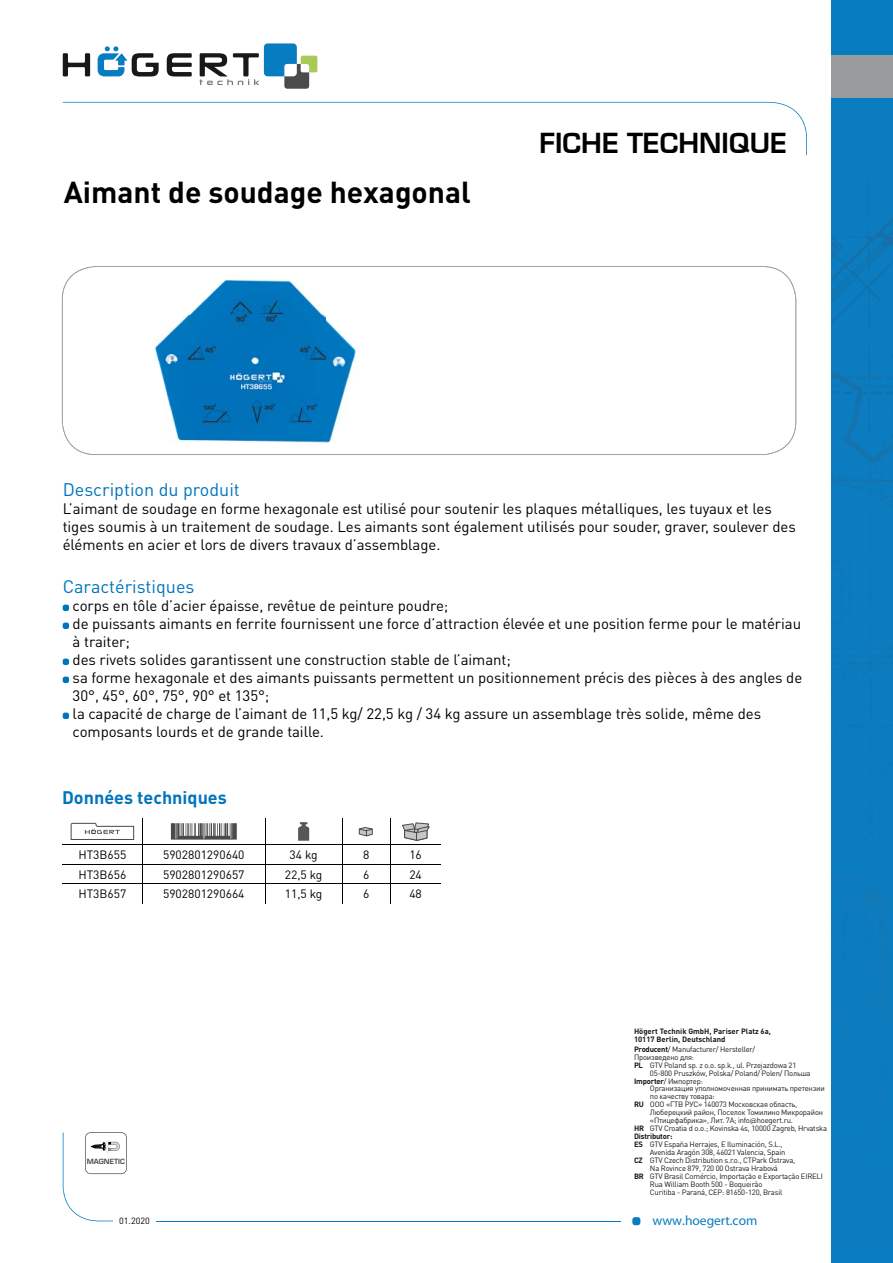
<style>
.page{position:relative;width:893px;height:1263px;background:#fff}
.page>*{position:absolute;margin:0;border:0;box-sizing:border-box;transform-origin:0 0}
.t1{font:700 30px "DIN Pro";color:#000}
.t2{font:700 27px "Euromode";color:#000}
.t3{font:18px "DIN Pro";color:#0074bc}
.t4{font:700 18px "DIN Pro";color:#0074bc}
.t5{font:15px/18px "DIN Pro";letter-spacing:-.005em;color:#000}
.t6{font:13.5px "Myriad Pro";color:#077cc0}
.t7{font:12px "DIN Pro";color:#000}
.t8{font:9px "DIN Pro";color:#000}
.t9{font:7.65px "DIN Pro";letter-spacing:-.025em;color:#1a171b}
.t10{font:700 7.65px/7.9px "DIN Pro";color:#1a171b}
.t11{font:700 7.65px "DIN Pro";letter-spacing:-.025em;color:#1a171b}
.t12{font:700 7.05px "Euromode";color:#4a4a49}
.s1{font-weight:700}
.s2{font-family:"Merel"}
</style>
<div class="page">
<svg style="left:63px;top:53px;width:27px;height:23px"></svg>
<svg style="left:167px;top:53px;width:25px;height:24px"></svg>
<svg style="left:97px;top:46px;width:62px;height:31px"></svg>
<svg style="left:200px;top:43px;width:117px;height:46px"></svg>
<div style="left:632px;top:1217px;width:8px;height:8px;background:#077cc0;border-radius:3px"></div>
<svg style="left:63px;top:102px;width:744px;height:53px"></svg>
<hr style="left:156px;top:1220px;width:464px;height:1px;background:#077cc0">
<div style="left:831px;top:0;width:62px;height:1263px;background:#077cc0"></div>
<img style="left:831px;top:236px;width:37px;height:28px">
<img style="left:831px;top:273px;width:51px;height:55px">
<img style="left:869px;top:222px;width:24px;height:36px">
<img style="left:868px;top:181px;width:1px;height:36px">
<svg style="left:833px;top:244px;width:9px;height:9px"></svg>
<img style="left:849px;top:222px;width:40px;height:26px">
<svg style="left:831px;top:341px;width:62px;height:565px"></svg>
<img style="left:838px;top:906px;width:55px;height:191px">
<img style="left:831px;top:877px;width:62px;height:2px">
<img style="left:848px;top:647px;width:45px;height:3px">
<div style="left:831px;top:56px;width:62px;height:42px;background:#9a9b9d"></div>
<svg style="left:62px;top:266px;width:734px;height:189px"></svg>
<svg style="left:63px;top:605px;width:6px;height:6px"></svg>
<svg style="left:63px;top:623px;width:6px;height:6px"></svg>
<svg style="left:63px;top:659px;width:6px;height:6px"></svg>
<svg style="left:63px;top:677px;width:6px;height:6px"></svg>
<svg style="left:63px;top:713px;width:6px;height:6px"></svg>
<img style="left:143px;top:270px;width:228px;height:183px">
<hr style="left:62px;top:844px;width:81px;height:1px;background:#000">
<hr style="left:143px;top:844px;width:122px;height:1px;background:#000">
<hr style="left:265px;top:844px;width:77px;height:1px;background:#000">
<hr style="left:342px;top:844px;width:48px;height:1px;background:#000">
<hr style="left:390px;top:844px;width:51px;height:1px;background:#000">
<hr style="left:62px;top:864px;width:81px;height:1px;background:#000">
<hr style="left:143px;top:864px;width:122px;height:1px;background:#000">
<hr style="left:265px;top:864px;width:77px;height:1px;background:#000">
<hr style="left:342px;top:864px;width:48px;height:1px;background:#000">
<hr style="left:390px;top:864px;width:51px;height:1px;background:#000">
<hr style="left:62px;top:884px;width:81px;height:1px;background:#000">
<hr style="left:143px;top:884px;width:122px;height:1px;background:#000">
<svg style="left:142px;top:818px;width:1px;height:86px"></svg>
<hr style="left:265px;top:884px;width:77px;height:1px;background:#000">
<svg style="left:265px;top:818px;width:1px;height:86px"></svg>
<hr style="left:342px;top:884px;width:48px;height:1px;background:#000">
<svg style="left:342px;top:818px;width:1px;height:86px"></svg>
<hr style="left:390px;top:884px;width:51px;height:1px;background:#000">
<svg style="left:390px;top:818px;width:1px;height:86px"></svg>
<svg style="left:71px;top:823px;width:63px;height:17px"></svg>
<svg style="left:171px;top:823px;width:66px;height:16px"></svg>
<svg style="left:298px;top:822px;width:11px;height:19px"></svg>
<svg style="left:359px;top:827px;width:14px;height:9px"></svg>
<svg style="left:402px;top:822px;width:28px;height:19px"></svg>
<svg style="left:63px;top:1132px;width:64px;height:89px"></svg>
<h1 class="t1" style="left:64px;top:172px;width:409px">Aimant de soudage hexagonal</h1>
<h2 class="t2" style="left:539px;top:126px;width:249px">FICHE TECHNIQUE</h2>
<p class="t3" style="left:63px;top:477px;width:179px">Description du produit</p>
<p class="t5" style="left:63px;top:499px;width:735px">L’aimant de soudage en forme hexagonale est utilisé pour soutenir les plaques métalliques, les tuyaux et les tiges soumis à un traitement de soudage. Les aimants sont également utilisés pour souder, graver, soulever des éléments en acier et lors de divers travaux d’assemblage.</p>
<p class="t3" style="left:63px;top:574px;width:133px">Caractéristiques</p>
<p class="t5" style="left:73px;top:596px;width:731px">corps en tôle d’acier épaisse, revêtue de peinture poudre;<br>de puissants aimants en ferrite fournissent une force d’attraction élevée et une position ferme pour le matériau à traiter;<br>des rivets solides garantissent une construction stable de l’aimant;<br>sa forme hexagonale et des aimants puissants permettent un positionnement précis des pièces à des angles de 30°, 45°, 60°, 75°, 90° et 135°;<br>la capacité de charge de l’aimant de 11,5 kg/ 22,5 kg / 34 kg assure un assemblage très solide, même des composants lourds et de grande taille.</p>
<p class="t4" style="left:62px;top:786px;width:166px">Données techniques</p>
<p class="t7" style="left:78px;top:846px;width:50px">HT3B655</p>
<p class="t7" style="left:163px;top:846px;width:83px">5902801290640</p>
<p class="t7" style="left:290px;top:846px;width:30px">34 kg</p>
<p class="t7" style="left:363px;top:846px;width:8px">8</p>
<p class="t7" style="left:409px;top:846px;width:14px">16</p>
<p class="t7" style="left:78px;top:866px;width:50px">HT3B656</p>
<p class="t7" style="left:163px;top:866px;width:83px">5902801290657</p>
<p class="t7" style="left:285px;top:866px;width:39px">22,5 kg</p>
<p class="t7" style="left:363px;top:866px;width:8px">6</p>
<p class="t7" style="left:409px;top:866px;width:14px">24</p>
<p class="t7" style="left:78px;top:886px;width:50px">HT3B657</p>
<p class="t7" style="left:163px;top:886px;width:83px">5902801290664</p>
<p class="t7" style="left:285px;top:886px;width:39px">11,5 kg</p>
<p class="t7" style="left:363px;top:886px;width:8px">6</p>
<p class="t7" style="left:409px;top:886px;width:14px">48</p>
<p class="t12" style="left:87px;top:1157px;width:40px">MAGNETIC</p>
<p class="t8" style="left:119px;top:1214px;width:32px">01.2020</p>
<p class="t10" style="left:634px;top:1027px;width:138px">Högert Technik GmbH, Pariser Platz 6a,<br>10117 Berlin, Deutschland</p>
<p class="t9" style="left:634px;top:1044px;width:123px"><span class="s1">Producent</span>/ Manufacturer/ Hersteller/</p>
<p class="t9" style="left:634px;top:1052px;width:62px">Произведено для:</p>
<p class="t9" style="left:634px;top:1059px;width:164px"><span class="s1">PL</span> GTV Poland sp. z o.o. sp.k., ul. Przejazdowa 21</p>
<p class="t9" style="left:650px;top:1067px;width:162px">05-800 Pruszków, Polska/ Poland/ Polen/ Польша</p>
<p class="t9" style="left:634px;top:1075px;width:71px"><span class="s1">Importer</span>/ Импортер:</p>
<p class="t9" style="left:650px;top:1083px;width:176px">Организация уполномоченная принимать претензии</p>
<p class="t9" style="left:650px;top:1091px;width:66px">по качеству товара:</p>
<p class="t9" style="left:634px;top:1099px;width:165px"><span class="s1">RU</span> ООО «ГТВ РУС» 140073 Московская область,</p>
<p class="t9" style="left:650px;top:1107px;width:175px">Люберецкий район, Поселок Томилино Микрорайон</p>
<p class="t9" style="left:650px;top:1115px;width:144px">«Птицефабрика», Лит. 7А; info<span class="s2">@</span>hoegert.ru.</p>
<p class="t9" style="left:634px;top:1123px;width:195px"><span class="s1">HR</span> GTV Croatia d o.o.; Kovinska 4s, 10000 Zagreb, Hrvatska</p>
<p class="t11" style="left:634px;top:1131px;width:40px">Distributor:</p>
<p class="t9" style="left:634px;top:1139px;width:150px"><span class="s1">ES</span> GTV España Herrajes, E Iluminación, S.L.,</p>
<p class="t9" style="left:650px;top:1147px;width:137px">Avenida Aragón 308, 46021 Valencia, Spain</p>
<p class="t9" style="left:634px;top:1155px;width:163px"><span class="s1">CZ</span> GTV Czech Distribution s.r.o., CTPark Ostrava,</p>
<p class="t9" style="left:650px;top:1163px;width:129px">Na Rovince 879, 720 00 Ostrava Hrabová</p>
<p class="t9" style="left:634px;top:1171px;width:190px"><span class="s1">BR</span> GTV Brasil Comércio, Importação e Exportação EIRELI</p>
<p class="t9" style="left:650px;top:1179px;width:114px">Rua William Booth 500 - Boqueirão</p>
<p class="t9" style="left:650px;top:1187px;width:134px">Curitiba - Paraná, CEP: 81650-120, Brasil</p>
<p class="t6" style="left:652px;top:1212px;width:106px">www.hoegert.com</p>
</div>
